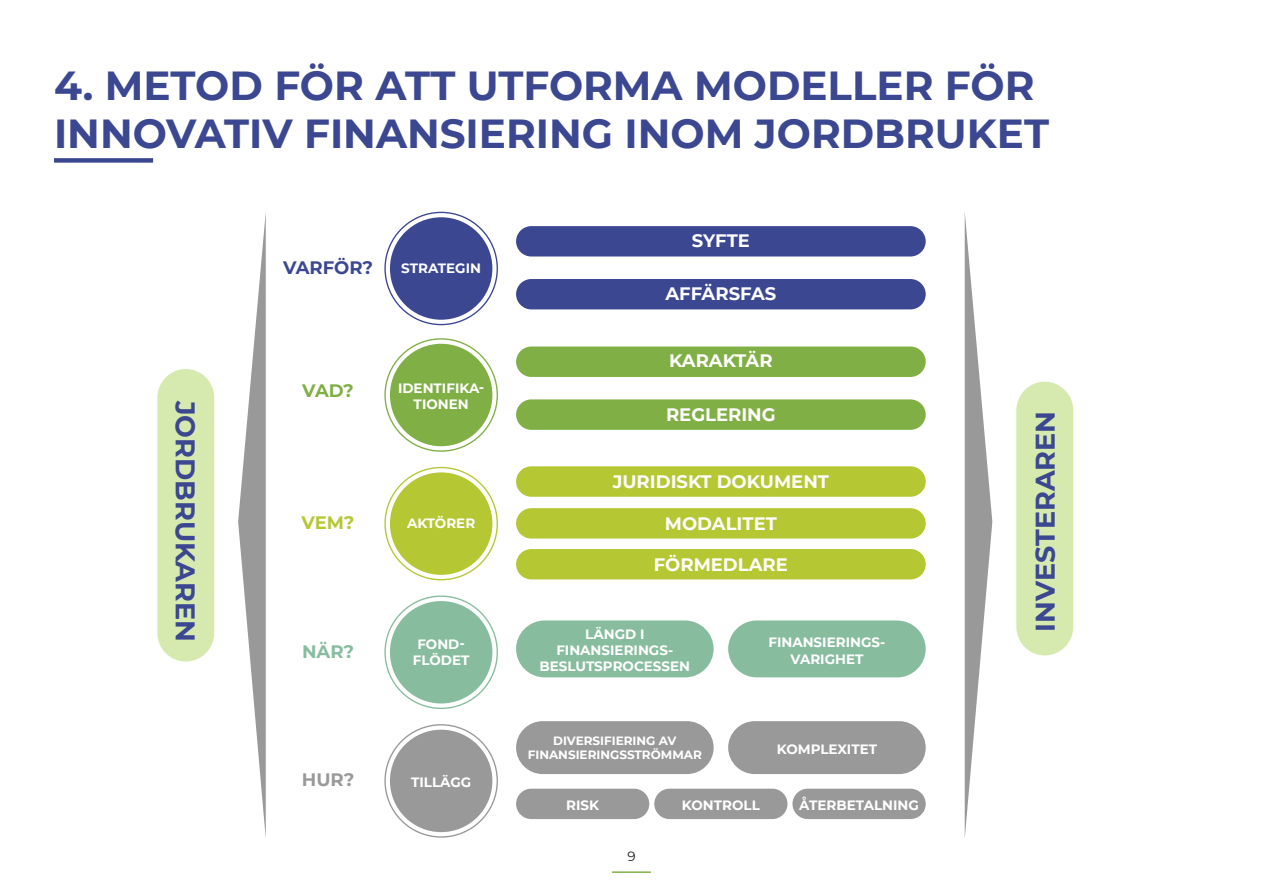
<style>
.page{position:relative;width:1263px;height:893px;background:#fff}
.page>*{position:absolute;margin:0;border:0;box-sizing:border-box;transform-origin:0 0}
.t1{font:700 40.5px/48.6px "Montserrat";color:#3b4791}
.t2{font:700 27px "Montserrat";color:#3b4791}
.t3{font:700 18px "Montserrat";color:#fff}
.t4{font:700 18px "Montserrat";color:#3b4791}
.t5{font:700 18px "Montserrat";color:#80b045}
.t6{font:700 18px "Montserrat";color:#b5c733}
.t7{font:700 18px "Montserrat";color:#87bd9e}
.t8{font:700 18px "Montserrat";color:#999}
.t9{font:700 13.5px/16.2px "Montserrat";color:#fff;text-align:center}
.t10{font:13.5px "Montserrat";color:#231f20}
.t11{font:700 12px/14.4px "Montserrat";color:#fff;text-align:center}
</style>
<div class="page">
<hr style="left:612px;top:871px;width:39px;height:2px;background:#80b045">
<div style="left:54px;top:158px;width:99px;height:5px;background:#3b4791"></div>
<div style="left:390px;top:217px;width:102px;height:103px;background:#3b4791;border-radius:50%"></div>
<div style="left:390px;top:344px;width:102px;height:102px;background:#80b045;border-radius:50%"></div>
<div style="left:390px;top:472px;width:102px;height:103px;background:#b5c733;border-radius:50%"></div>
<div style="left:390px;top:601px;width:102px;height:102px;background:#87bd9e;border-radius:50%"></div>
<div style="left:390px;top:730px;width:102px;height:102px;background:#999;border-radius:50%"></div>
<div style="left:516px;top:508px;width:410px;height:31px;background:#b5c733;border-radius:15px"></div>
<div style="left:516px;top:466px;width:410px;height:31px;background:#b5c733;border-radius:15px"></div>
<div style="left:516px;top:226px;width:410px;height:31px;background:#3b4791;border-radius:15px"></div>
<div style="left:516px;top:721px;width:198px;height:53px;background:#999;border-radius:27px"></div>
<div style="left:728px;top:721px;width:198px;height:53px;background:#999;border-radius:27px"></div>
<div style="left:516px;top:347px;width:410px;height:30px;background:#80b045;border-radius:15px"></div>
<div style="left:516px;top:279px;width:410px;height:30px;background:#3b4791;border-radius:15px"></div>
<div style="left:516px;top:399px;width:410px;height:31px;background:#80b045;border-radius:15px"></div>
<div style="left:516px;top:620px;width:198px;height:57px;background:#87bd9e;border-radius:29px"></div>
<div style="left:728px;top:620px;width:198px;height:57px;background:#87bd9e;border-radius:29px"></div>
<div style="left:516px;top:549px;width:410px;height:30px;background:#b5c733;border-radius:15px"></div>
<div style="left:516px;top:789px;width:133px;height:30px;background:#999;border-radius:15px"></div>
<div style="left:654px;top:789px;width:133px;height:30px;background:#999;border-radius:15px"></div>
<div style="left:792px;top:789px;width:134px;height:30px;background:#999;border-radius:15px"></div>
<svg style="left:238px;top:213px;width:28px;height:625px"></svg>
<svg style="left:965px;top:216px;width:27px;height:619px"></svg>
<div style="left:1016px;top:382px;width:57px;height:273px;background:#d6eaaf;border-radius:29px"></div>
<div style="left:157px;top:369px;width:57px;height:293px;background:#d6eaaf;border-radius:29px"></div>
<p class="t1" style="left:54px;top:59px;width:996px">4. METOD FÖR ATT UTFORMA MODELLER FÖR<br>INNOVATIV FINANSIERING INOM JORDBRUKET</p>
<p class="t2" style="left:205px;top:401px;width:242px;rotate:90deg">JORDBRUKAREN</p>
<p class="t3" style="left:692px;top:228px;width:60px">SYFTE</p>
<p class="t4" style="left:283px;top:255px;width:92px">VARFÖR?</p>
<p class="t9" style="left:401px;top:259px;width:81px">STRATEGIN</p>
<p class="t3" style="left:665px;top:281px;width:113px">AFFÄRSFAS</p>
<p class="t3" style="left:669px;top:348px;width:105px">KARAKTÄR</p>
<p class="t5" style="left:302px;top:378px;width:53px">VAD?</p>
<p class="t9" style="left:398px;top:380px;width:88px">IDENTIFIKA-<br>TIONEN</p>
<p class="t3" style="left:666px;top:402px;width:111px">REGLERING</p>
<p class="t6" style="left:301px;top:510px;width:55px">VEM?</p>
<p class="t9" style="left:407px;top:514px;width:70px">AKTÖRER</p>
<p class="t3" style="left:613px;top:469px;width:218px">JURIDISKT DOKUMENT</p>
<p class="t3" style="left:665px;top:511px;width:113px">MODALITET</p>
<p class="t3" style="left:654px;top:552px;width:136px">FÖRMEDLARE</p>
<p class="t7" style="left:302px;top:638px;width:54px">NÄR?</p>
<p class="t9" style="left:413px;top:635px;width:58px">FOND-<br>FLÖDET</p>
<p class="t9" style="left:539px;top:625px;width:152px">LÄNGD I<br>FINANSIERINGS-<br>BESLUTSPROCESSEN</p>
<p class="t9" style="left:768px;top:634px;width:118px">FINANSIERINGS-<br>VARIGHET</p>
<p class="t11" style="left:528px;top:732px;width:176px">DIVERSIFIERING AV<br>FINANSIERINGSSTRÖMMAR</p>
<p class="t9" style="left:777px;top:741px;width:102px">KOMPLEXITET</p>
<p class="t8" style="left:302px;top:767px;width:54px">HUR?</p>
<p class="t9" style="left:411px;top:774px;width:62px">TILLÄGG</p>
<p class="t9" style="left:566px;top:797px;width:34px">RISK</p>
<p class="t9" style="left:682px;top:797px;width:79px">KONTROLL</p>
<p class="t9" style="left:799px;top:797px;width:121px">ÅTERBETALNING</p>
<p class="t10" style="left:627px;top:847px;width:10px">9</p>
<p class="t2" style="left:1025px;top:631px;width:222px;rotate:-90deg">INVESTERAREN</p>
</div>
